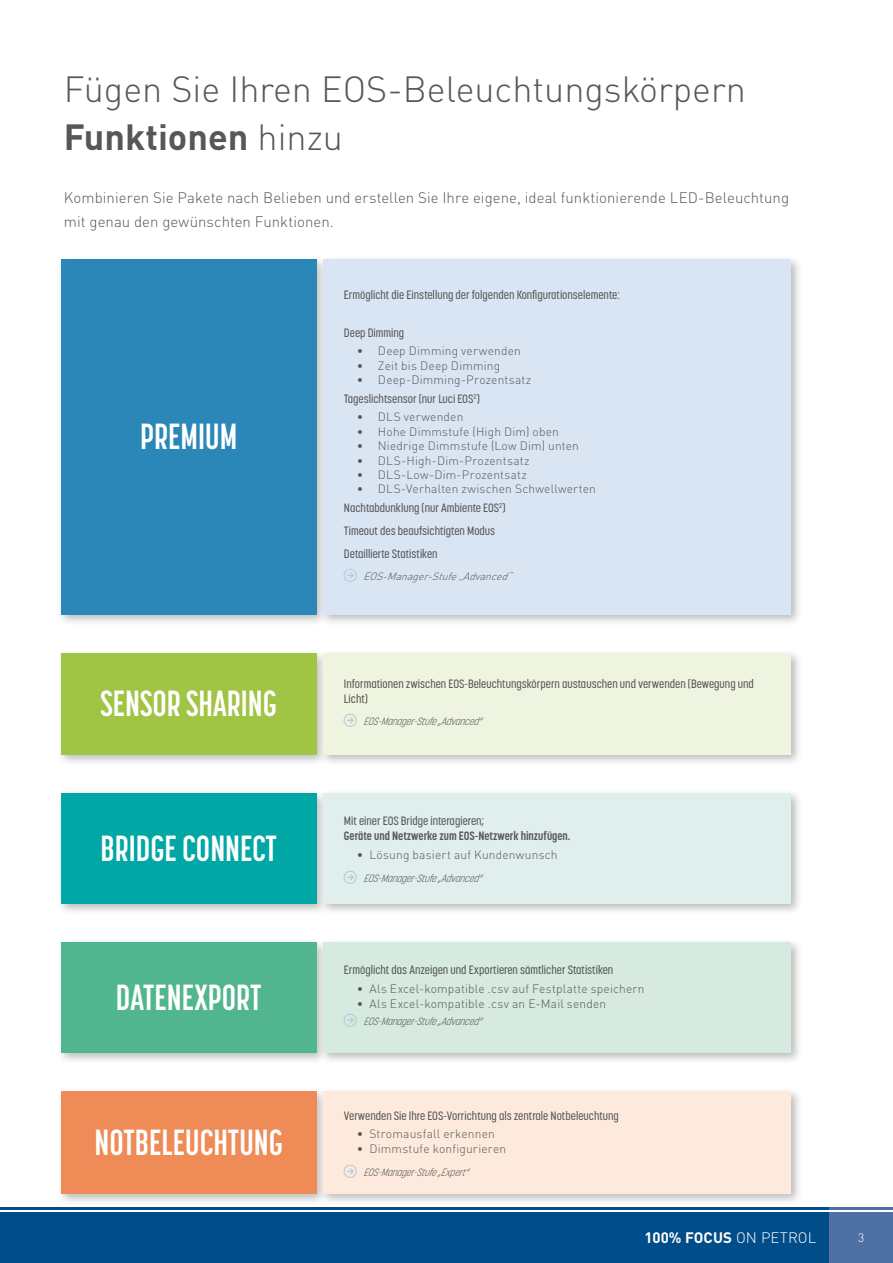
<style>
.page{position:relative;width:893px;height:1263px;background:#fff}
.page>*{position:absolute;margin:0;border:0;box-sizing:border-box;transform-origin:0 0}
.t1{font:700 36px "Korolev Compressed";color:#fff}
.t2{font:300 36px/48px "DIN Pro";color:#575756}
.t3{font:300 15px/24px "DIN Pro";letter-spacing:.005em;color:#575756}
.t4{font:700 15px "DIN Pro";color:#fff}
.t5{font:500 12px/23px "Korolev Condensed";color:#575756}
.t6{font:300 12px "DIN Pro";letter-spacing:.015em;color:#575756}
.t7{font:700 12px "Korolev Condensed";color:#575756}
.t8{font:300 12px "DIN Pro";color:#fff}
.t9{font:italic 300 10.5px "Korolev Condensed";color:#575756}
.t10{font:italic 300 10.5px "DIN Pro";color:#575756}
.s1{font-weight:700}
.s2{font-weight:300}
</style>
<div class="page">
<div style="left:0;top:1212px;width:829px;height:51px;background:#004d8a"></div>
<div style="left:829px;top:1212px;width:64px;height:51px;background:#4f70a4"></div>
<hr style="left:0;top:1208px;width:829px;height:2px;background:#004d8a">
<hr style="left:829px;top:1208px;width:64px;height:2px;background:#4f70a4">
<div style="left:57px;top:255px;width:746px;height:951px;background:#1d1d1b;opacity:.3"></div>
<div style="left:61px;top:259px;width:255px;height:355px;background:#2b87b8"></div>
<div style="left:323px;top:259px;width:467px;height:355px;background:#dae5f3"></div>
<div style="left:61px;top:653px;width:255px;height:101px;background:#a0c443"></div>
<div style="left:323px;top:653px;width:467px;height:101px;background:#eef4df"></div>
<div style="left:61px;top:793px;width:255px;height:110px;background:#00a7a5"></div>
<div style="left:323px;top:793px;width:467px;height:110px;background:#e0eeee"></div>
<div style="left:61px;top:942px;width:255px;height:110px;background:#51b68f"></div>
<div style="left:323px;top:942px;width:467px;height:110px;background:#d6eadf"></div>
<div style="left:61px;top:1091px;width:255px;height:102px;background:#ef8b56"></div>
<div style="left:323px;top:1091px;width:467px;height:102px;background:#fdeadd"></div>
<h1 class="t2" style="left:64px;top:62px;width:684px">Fügen Sie Ihren EOS-Beleuchtungskörpern<br><span class="s1">Funktionen</span> hinzu</h1>
<p class="t3" style="left:64px;top:185px;width:727px">Kombinieren Sie Pakete nach Belieben und erstellen Sie Ihre eigene, ideal funktionierende LED-Beleuchtung mit genau den gewünschten Funktionen.</p>
<h1 class="t1" style="left:140px;top:416px;width:99px">PREMIUM</h1>
<p class="t5" style="left:344px;top:283px;width:277px">Ermöglicht die Einstellung der folgenden Konfigurationselemente:</p>
<p class="t5" style="left:344px;top:321px;width:62px">Deep Dimming</p>
<p class="t6" style="left:357px;top:342px;width:166px">• Deep Dimming verwenden</p>
<p class="t6" style="left:357px;top:356px;width:145px">• Zeit bis Deep Dimming</p>
<p class="t6" style="left:357px;top:370px;width:176px">• Deep-Dimming-Prozentsatz</p>
<p class="t5" style="left:344px;top:387px;width:137px">Tageslichtsensor (nur Luci EOS<sup>2</sup>)</p>
<p class="t6" style="left:357px;top:408px;width:108px">• DLS verwenden</p>
<p class="t6" style="left:357px;top:422px;width:204px">• Hohe Dimmstufe (High Dim) oben</p>
<p class="t6" style="left:357px;top:436px;width:224px">• Niedrige Dimmstufe (Low Dim) unten</p>
<p class="t6" style="left:357px;top:451px;width:174px">• DLS-High-Dim-Prozentsatz</p>
<p class="t6" style="left:357px;top:465px;width:172px">• DLS-Low-Dim-Prozentsatz</p>
<p class="t6" style="left:357px;top:480px;width:241px">• DLS-Verhalten zwischen Schwellwerten</p>
<p class="t5" style="left:344px;top:496px;width:163px">Nachtabdunklung (nur Ambiente EOS<sup>2</sup>)<br>Timeout des beaufsichtigten Modus<br>Detaillierte Statistiken</p>
<p class="t10" style="left:363px;top:568px;width:155px">EOS-Manager-Stufe„Advanced“</p>
<h1 class="t1" style="left:100px;top:683px;width:178px">SENSOR SHARING</h1>
<p class="t5" style="left:344px;top:677px;width:412px;line-height:14.4px">Informationen zwischen EOS-Beleuchtungskörpern austauschen und verwenden (Bewegung und<br>Licht)</p>
<p class="t9" style="left:364px;top:715px;width:124px">EOS-Manager-Stufe„Advanced“</p>
<h1 class="t1" style="left:101px;top:828px;width:178px">BRIDGE CONNECT</h1>
<h1 class="t1" style="left:116px;top:977px;width:147px">DATENEXPORT</h1>
<h1 class="t1" style="left:95px;top:1122px;width:190px">NOTBELEUCHTUNG</h1>
<p class="t5" style="left:344px;top:810px;width:142px">Mit einer EOS Bridge interagieren;</p>
<p class="t7" style="left:344px;top:828px;width:228px">Geräte und Netzwerke zum EOS-Netzwerk hinzufügen.</p>
<p class="t6" style="left:357px;top:845px;width:202px">• Lösung basiert auf Kundenwunsch</p>
<p class="t9" style="left:364px;top:872px;width:124px">EOS-Manager-Stufe„Advanced“</p>
<p class="t5" style="left:344px;top:959px;width:271px">Ermöglicht das Anzeigen und Exportieren sämtlicher Statistiken</p>
<p class="t6" style="left:357px;top:979px;width:289px">• Als Excel-kompatible .csv auf Festplatte speichern</p>
<p class="t6" style="left:357px;top:994px;width:251px">• Als Excel-kompatible .csv an E-Mail senden</p>
<p class="t9" style="left:364px;top:1015px;width:124px">EOS-Manager-Stufe„Advanced“</p>
<p class="t5" style="left:344px;top:1104px;width:277px">Verwenden Sie Ihre EOS-Vorrichtung als zentrale Notbeleuchtung</p>
<p class="t6" style="left:357px;top:1124px;width:140px">• Stromausfall erkennen</p>
<p class="t6" style="left:357px;top:1139px;width:151px">• Dimmstufe konfigurieren</p>
<p class="t9" style="left:364px;top:1166px;width:110px">EOS-Manager-Stufe„Expert“</p>
<p class="t4" style="left:644px;top:1225px;width:173px">100% FOCUS <span class="s2">ON PETROL</span></p>
<p class="t8" style="left:858px;top:1228px;width:8px">3</p>
</div>
